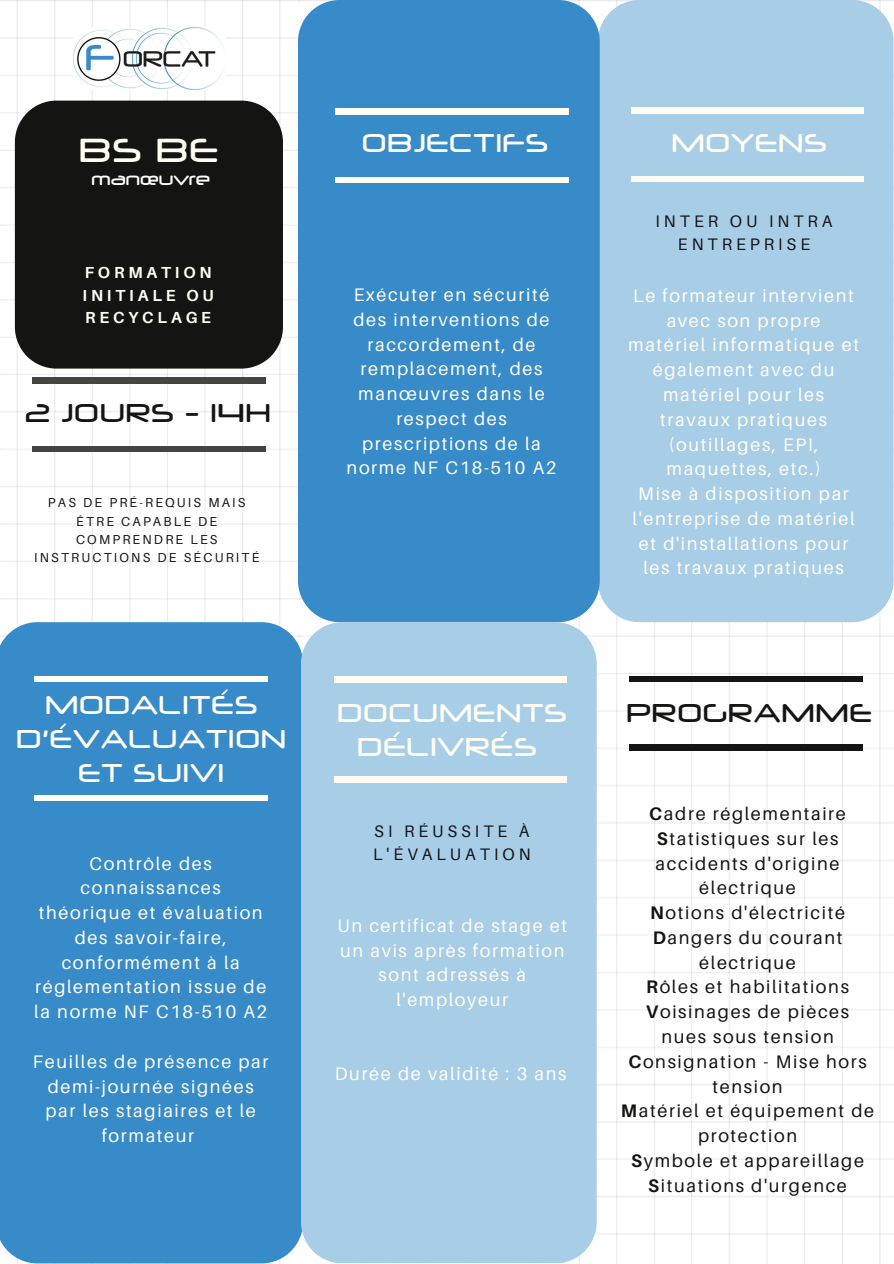
<style>
.page{position:relative;width:894px;height:1264px;background:#fff}
.page>*{position:absolute;margin:0;border:0;box-sizing:border-box;transform-origin:0 0}
.t1{font:39.15px "Neuropol";color:#fffef5}
.t2{font:30.3px/33.8px "Neuropol";letter-spacing:.05em;color:#fffef5;text-align:center}
.t3{font:30.3px "Neuropol";letter-spacing:.05em;color:#141412}
.t4{font:20.1px "Neuropol";color:#fff}
.t5{font:18.15px/24.8px "Aileron";letter-spacing:.09em;color:#fffef5;text-align:center}
.t6{font:18.15px/24.8px "Aileron";letter-spacing:.09em;color:#141412;text-align:center}
.t7{font:16.65px/23.7px "Aileron";letter-spacing:.24em;color:#141412;text-align:center}
.t8{font:700 15.9px/22.5px "Aileron";letter-spacing:.24em;color:#fffef5}
.t9{font:12.9px/18.3px "Aileron";letter-spacing:.17em;color:#141412;text-align:center}
.s1{font-weight:700}
</style>
<div class="page">
<svg style="left:0;top:0;width:298px;height:622px"></svg>
<div style="left:599px;top:0;width:294px;height:622px;background:#a8cde7"></div>
<div style="left:298px;top:0;width:301px;height:622px;background:#378bc9"></div>
<div style="left:0;top:622px;width:301px;height:641px;background:#378bc9"></div>
<div style="left:301px;top:622px;width:295px;height:641px;background:#a8cde7"></div>
<div style="left:335px;top:177px;width:233px;height:6px;background:#fffef5"></div>
<div style="left:335px;top:108px;width:233px;height:6px;background:#fffef5"></div>
<div style="left:630px;top:176px;width:233px;height:6px;background:#fffef5"></div>
<div style="left:630px;top:108px;width:233px;height:5px;background:#fffef5"></div>
<div style="left:334px;top:677px;width:232px;height:5px;background:#fffef5"></div>
<div style="left:334px;top:776px;width:232px;height:6px;background:#fffef5"></div>
<div style="left:629px;top:676px;width:233px;height:5px;background:#141412"></div>
<div style="left:629px;top:744px;width:233px;height:6px;background:#141412"></div>
<div style="left:34px;top:795px;width:233px;height:6px;background:#fffef5"></div>
<div style="left:34px;top:676px;width:233px;height:5px;background:#fffef5"></div>
<div style="left:32px;top:378px;width:233px;height:5px;background:#444440"></div>
<div style="left:32px;top:446px;width:233px;height:6px;background:#444440"></div>
<img style="left:73px;top:27px;width:152px;height:62px">
<div style="left:15px;top:101px;width:268px;height:267px;background:#141412"></div>
<p class="t1" style="left:79px;top:130px;width:140px">BS BE</p>
<h2 class="t4" style="left:91px;top:169px;width:120px">manœuvre</h2>
<h1 class="t8" style="left:82px;top:261px;width:133px">FORMATION<br>INITIALE OU<br>RECYCLAGE</h1>
<h3 class="t3" style="left:26px;top:397px;width:246px">2 JOURS - 14H</h3>
<h4 class="t9" style="left:34px;top:493px;width:226px">PAS DE PRÉ-REQUIS MAIS<br>ÊTRE CAPABLE DE<br>COMPRENDRE LES<br>INSTRUCTIONS DE SÉCURITÉ</h4>
<p class="t2" style="left:45px;top:688px;width:213px">MODALITÉS</p>
<p class="t2" style="left:16px;top:722px;width:271px">D'ÉVALUATION<br>ET SUIVI</p>
<h3 class="t5" style="left:34px;top:850px;width:234px">Contrôle des connaissances théorique et évaluation des savoir-faire, conformément à la réglementation issue de la norme NF C18-510 A2</h3>
<p class="t5" style="left:33px;top:1048px;width:237px">Feuilles de présence par demi-journée signées par les stagiaires et le formateur</p>
<p class="t2" style="left:362px;top:126px;width:187px">OBJECTIFS</p>
<h2 class="t2" style="left:671px;top:126px;width:156px">MOYENS</h2>
<p class="t7" style="left:655px;top:208px;width:178px">INTER OU INTRA<br>ENTREPRISE</p>
<h3 class="t5" style="left:346px;top:282px;width:211px">Exécuter en sécurité des interventions de raccordement, de remplacement, des manœuvres dans le respect des prescriptions de la norme NF C18-510 A2</h3>
<p class="t5" style="left:628px;top:283px;width:232px">Le formateur intervient avec son propre matériel informatique et également avec du matériel pour les travaux pratiques (outillages, EPI, maquettes, etc.)<br>Mise à disposition par l'entreprise de matériel et d'installations pour les travaux pratiques</p>
<p class="t2" style="left:337px;top:696px;width:230px">DOCUMENTS<br>DÉLIVRÉS</p>
<p class="t7" style="left:373px;top:818px;width:159px;text-align:left">SI RÉUSSITE À<br>L'ÉVALUATION</p>
<p class="t5" style="left:337px;top:912px;width:231px">Un certificat de stage et un avis après formation sont adressés à l'employeur</p>
<h5 class="t5" style="left:334px;top:1060px;width:233px">Durée de validité : 3 ans</h5>
<h2 class="t3" style="left:627px;top:697px;width:246px">PROGRAMME</h2>
<h2 class="t6" style="left:620px;top:801px;width:255px"><span class="s1">C</span>adre réglementaire<br><span class="s1">S</span>tatistiques sur les accidents d'origine électrique<br><span class="s1">N</span>otions d'électricité<br><span class="s1">D</span>angers du courant électrique<br><span class="s1">R</span>ôles et habilitations<br><span class="s1">V</span>oisinages de pièces<br>nues sous tension<br><span class="s1">C</span>onsignation - Mise hors tension<br><span class="s1">M</span>atériel et équipement de protection<br><span class="s1">S</span>ymbole et appareillage<br><span class="s1">S</span>ituations d'urgence</h2>
</div>
